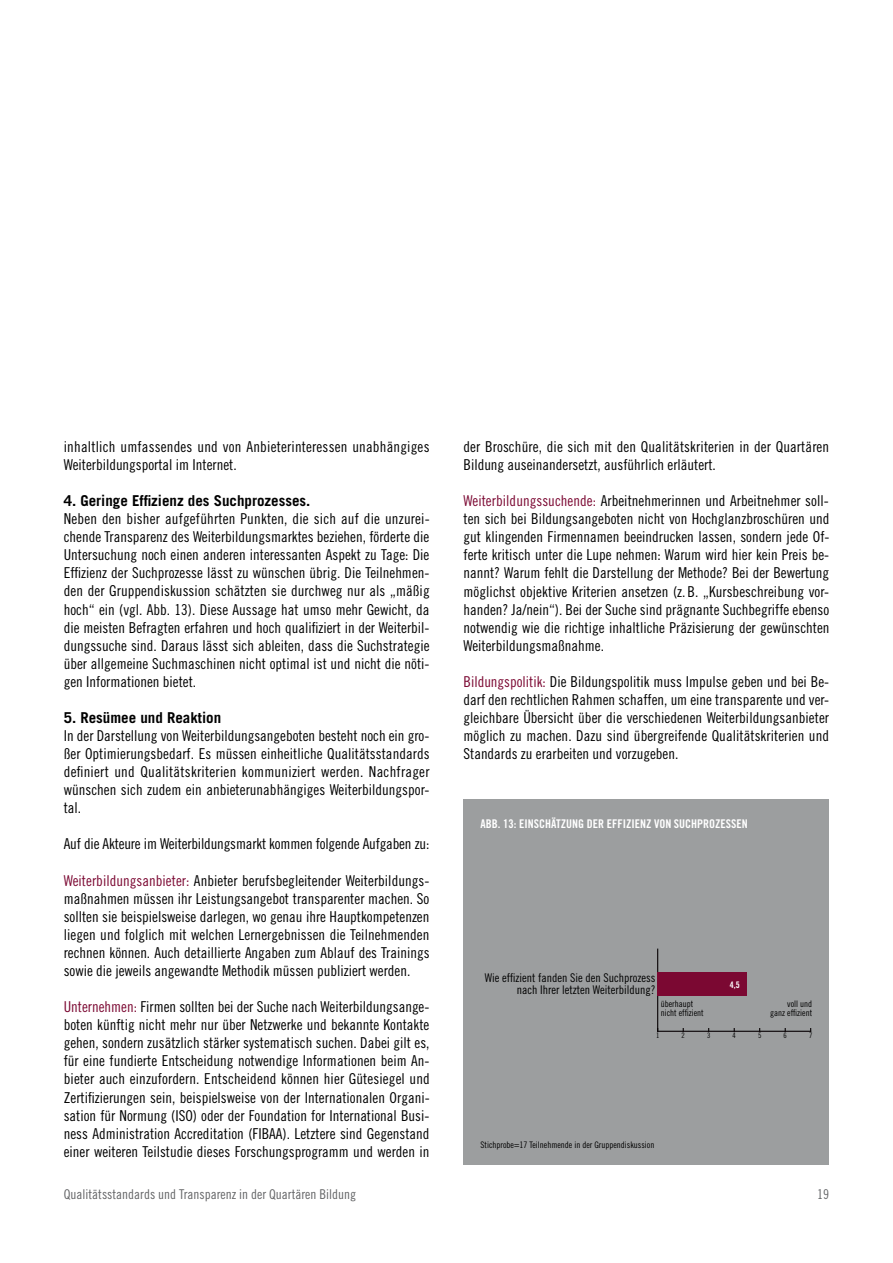
<style>
.page{position:relative;width:893px;height:1263px;background:#fff}
.page>*{position:absolute;margin:0;border:0;box-sizing:border-box;transform-origin:0 0}
.t1{font:15px/18.1px "Trade Gothic LT Std Cn 18";color:#000;text-align:justify}
.t2{font:700 15px "Trade Gothic LT Std";color:#000}
.t3{font:13.5px "Trade Gothic LT Std Cn 18";color:#646567}
.t4{font:12px/12px "Trade Gothic LT Std Cn 18";color:#000;text-align:right}
.t5{font:12px "Trade Gothic LT Std Bd Cn 20";color:#fff}
.t6{font:9px/9px "Trade Gothic LT Std Cn 18";color:#000}
.t7{font:9px "Trade Gothic LT Std Bd Cn 20";color:#fff}
.t8{font:7.5px "Trade Gothic LT Std Cn 18";color:#000}
.s1{color:#7b0832}
</style>
<div class="page">
<div style="left:463px;top:799px;width:366px;height:366px;background:#9c9e9f"></div>
<hr style="left:658px;top:1031px;width:153px;height:1px;background:#000">
<hr style="left:657px;top:949px;width:1px;height:82px;background:#000">
<div style="left:658px;top:973px;width:89px;height:23px;background:#7b0832"></div>
<p class="t1" style="left:64px;top:437px;width:367px">inhaltlich umfassendes und von Anbieterinteressen unabhängiges<br>Weiterbildungsportal im Internet.</p>
<p class="t2" style="left:64px;top:491px;width:248px">4. Geringe Effizienz des Suchprozesses.</p>
<p class="t1" style="left:64px;top:509px;width:367px">Neben den bisher aufgeführten Punkten, die sich auf die unzurei&shy;chende Transparenz des Weiterbildungsmarktes beziehen, förderte die Untersuchung noch einen anderen interessanten Aspekt zu Tage: Die Effizienz der Suchprozesse lässt zu wünschen übrig. Die Teilnehmen&shy;den der Gruppendiskussion schätzten sie durchweg nur als „mäßig hoch“ ein (vgl. Abb. 13). Diese Aussage hat umso mehr Gewicht, da die meisten Befragten erfahren und hoch qualifiziert in der Weiterbil&shy;dungssuche sind. Daraus lässt sich ableiten, dass die Suchstrategie über allgemeine Suchmaschinen nicht optimal ist und nicht die nöti&shy;gen Informationen bietet.</p>
<p class="t2" style="left:64px;top:708px;width:159px">5. Resümee und Reaktion</p>
<p class="t1" style="left:64px;top:726px;width:367px">In der Darstellung von Weiterbildungsangeboten besteht noch ein gro&shy;ßer Optimierungsbedarf. Es müssen einheitliche Qualitätsstandards definiert und Qualitätskriterien kommuniziert werden. Nachfrager wünschen sich zudem ein anbieterunabhängiges Weiterbildungspor&shy;tal.</p>
<p class="t1" style="left:64px;top:835px;width:367px">Auf die Akteure im Weiterbildungsmarkt kommen folgende Aufgaben zu:</p>
<p class="t1" style="left:64px;top:871px;width:367px"><span class="s1">Weiterbildungsanbieter:</span> Anbieter berufsbegleitender Weiterbildungs&shy;maßnahmen müssen ihr Leistungsangebot transparenter machen. So sollten sie beispielsweise darlegen, wo genau ihre Hauptkompetenzen liegen und folglich mit welchen Lernergebnissen die Teilnehmenden rechnen können. Auch detaillierte Angaben zum Ablauf des Trainings sowie die jeweils angewandte Methodik müssen publiziert werden.</p>
<p class="t1" style="left:64px;top:997px;width:368px"><span class="s1">Unternehmen:</span> Firmen sollten bei der Suche nach Weiterbildungsange&shy;boten künftig nicht mehr nur über Netzwerke und bekannte Kontakte gehen, sondern zusätzlich stärker systematisch suchen. Dabei gilt es, für eine fundierte Entscheidung notwendige Informationen beim An&shy;bieter auch einzufordern. Entscheidend können hier Gütesiegel und Zertifizierungen sein, beispielsweise von der Internationalen Organi&shy;sation für Normung (ISO) oder der Foundation for International Busi&shy;ness Administration Accreditation (FIBAA). Letztere sind Gegenstand einer weiteren Teilstudie dieses Forschungsprogramm und werden in</p>
<p class="t1" style="left:463px;top:437px;width:367px">der Broschüre, die sich mit den Qualitätskriterien in der Quartären<br>Bildung auseinandersetzt, ausführlich erläutert.</p>
<p class="t1" style="left:463px;top:492px;width:368px"><span class="s1">Weiterbildungssuchende:</span> Arbeitnehmerinnen und Arbeitnehmer soll&shy;ten sich bei Bildungsangeboten nicht von Hochglanzbroschüren und gut klingenden Firmennamen beeindrucken lassen, sondern jede Of&shy;ferte kritisch unter die Lupe nehmen: Warum wird hier kein Preis be&shy;nannt? Warum fehlt die Darstellung der Methode? Bei der Bewertung möglichst objektive Kriterien ansetzen (z. B. „Kursbeschreibung vor&shy;handen? Ja/nein“). Bei der Suche sind prägnante Suchbegriffe ebenso notwendig wie die richtige inhaltliche Präzisierung der gewünschten Weiterbildungsmaßnahme.</p>
<p class="t1" style="left:463px;top:672px;width:367px"><span class="s1">Bildungspolitik:</span> Die Bildungspolitik muss Impulse geben und bei Be&shy;darf den rechtlichen Rahmen schaffen, um eine transparente und ver&shy;gleichbare Übersicht über die verschiedenen Weiterbildungsanbieter möglich zu machen. Dazu sind übergreifende Qualitätskriterien und Standards zu erarbeiten und vorzugeben.</p>
<p class="t5" style="left:480px;top:816px;width:269px">ABB. 13: EINSCHÄTZUNG DER EFFIZIENZ VON SUCHPROZESSEN</p>
<p class="t4" style="left:485px;top:972px;width:172px">Wie effizient fanden Sie den Suchprozess nach Ihrer letzten Weiterbildung?</p>
<p class="t7" style="left:730px;top:979px;width:11px">4,5</p>
<p class="t6" style="left:661px;top:999px;width:44px">überhaupt nicht effizient</p>
<p class="t6" style="left:770px;top:999px;width:43px;text-align:right">voll und ganz effizient</p>
<p class="t8" style="left:656px;top:1031px;width:5px">1</p>
<p class="t8" style="left:681px;top:1031px;width:5px">2</p>
<p class="t8" style="left:707px;top:1031px;width:5px">3</p>
<p class="t8" style="left:732px;top:1031px;width:5px">4</p>
<p class="t8" style="left:758px;top:1031px;width:5px">5</p>
<p class="t8" style="left:783px;top:1031px;width:5px">6</p>
<p class="t8" style="left:809px;top:1031px;width:5px">7</p>
<p class="t6" style="left:480px;top:1140px;width:175px">Stichprobe=17 Teilnehmende in der Gruppendiskussion</p>
<p class="t3" style="left:64px;top:1186px;width:294px">Qualitätsstandards und Transparenz in der Quartären Bildung</p>
<p class="t3" style="left:817px;top:1186px;width:13px">19</p>
</div>
